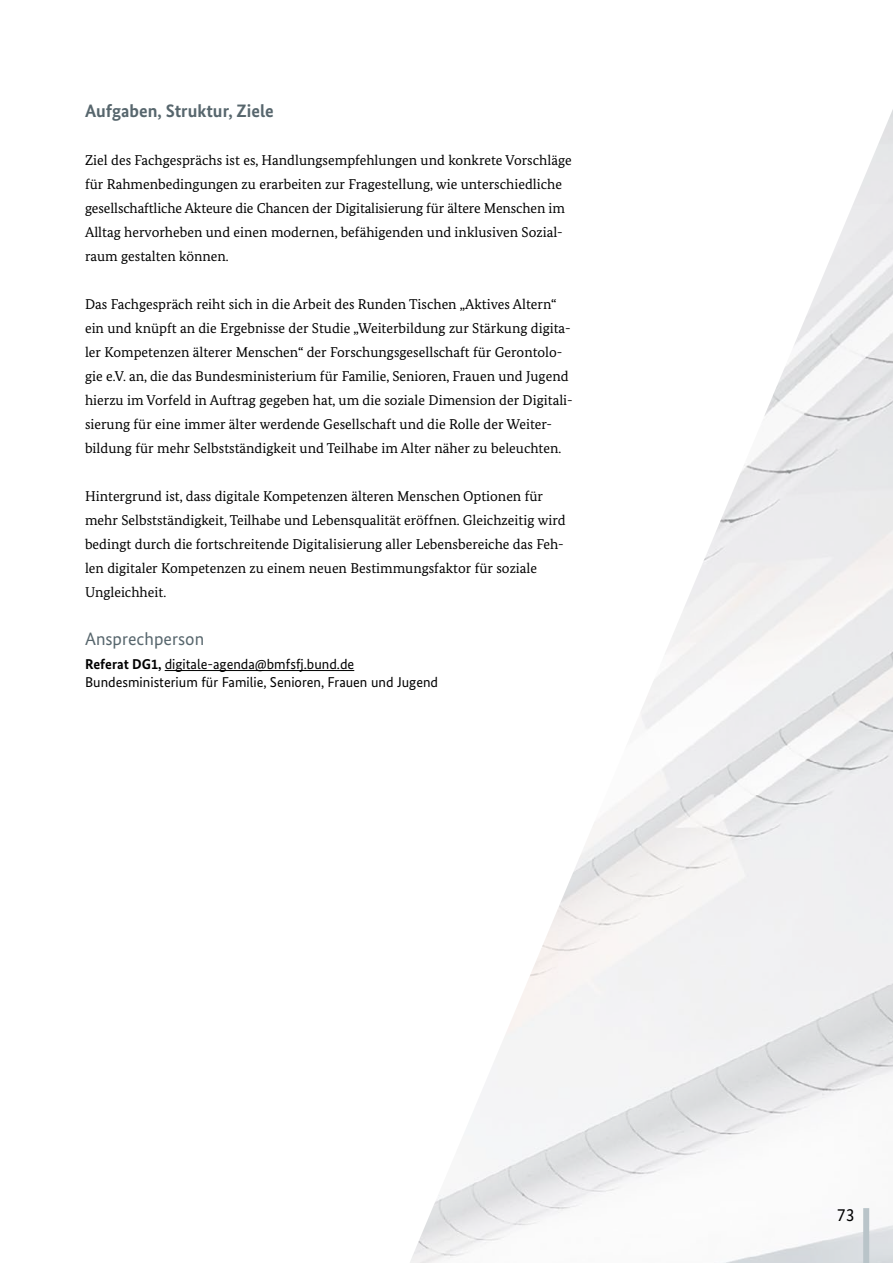
<style>
.page{position:relative;width:893px;height:1263px;background:#fff}
.page>*{position:absolute;margin:0;border:0;box-sizing:border-box;transform-origin:0 0}
.t1{font:700 18px "Bundes Sans";color:#57666d}
.t2{font:18px "Bundes Sans";color:#57666d}
.t3{font:18px "Bundes Sans";color:#000}
.t4{font:14.25px/24px "Bundes Serif";color:#000}
.t5{font:14.25px/18px "Bundes Sans";color:#000}
.s1{font-weight:700}
</style>
<div class="page">
<img style="left:410px;top:109px;width:483px;height:1154px">
<div style="left:863px;top:1208px;width:6px;height:55px;background:#b9c4c9"></div>
<hr style="left:165px;top:670px;width:189px;height:1px;background:#000">
<p class="t1" style="left:85px;top:99px;width:190px">Aufgaben, Struktur, Ziele</p>
<p class="t4" style="left:85px;top:148px;width:488px">Ziel des Fachgesprächs ist es, Handlungsempfehlungen und konkrete Vorschläge für Rahmenbedingungen zu erarbeiten zur Fragestellung, wie unterschiedliche gesellschaftliche Akteure die Chancen der Digitalisierung für ältere Menschen im Alltag hervorheben und einen modernen, befähigenden und inklusiven Sozial&shy;raum gestalten können.</p>
<p class="t4" style="left:85px;top:292px;width:489px">Das Fachgespräch reiht sich in die Arbeit des Runden Tischen „Aktives Altern“ ein und knüpft an die Ergebnisse der Studie „Weiterbildung zur Stärkung digita&shy;ler Kompetenzen älterer Menschen“ der Forschungsgesellschaft für Gerontolo&shy;gie e.V. an, die das Bundesministerium für Familie, Senioren, Frauen und Jugend hierzu im Vorfeld in Auftrag gegeben hat, um die soziale Dimension der Digitali&shy;sierung für eine immer älter werdende Gesellschaft und die Rolle der Weiter&shy;bildung für mehr Selbstständigkeit und Teilhabe im Alter näher zu beleuchten.</p>
<p class="t4" style="left:85px;top:484px;width:482px">Hintergrund ist, dass digitale Kompetenzen älteren Menschen Optionen für mehr Selbstständigkeit, Teilhabe und Lebensqualität eröffnen. Gleichzeitig wird bedingt durch die fortschreitende Digitalisierung aller Lebensbereiche das Feh&shy;len digitaler Kompetenzen zu einem neuen Bestimmungsfaktor für soziale Ungleichheit.</p>
<p class="t2" style="left:85px;top:627px;width:121px">Ansprechperson</p>
<p class="t5" style="left:85px;top:655px;width:355px"><span class="s1">Referat DG1,</span> digitale-agenda@bmfsfj.bund.de<br>Bundesministerium für Familie, Senioren, Frauen und Jugend</p>
<p class="t3" style="left:837px;top:1203px;width:19px">73</p>
</div>
